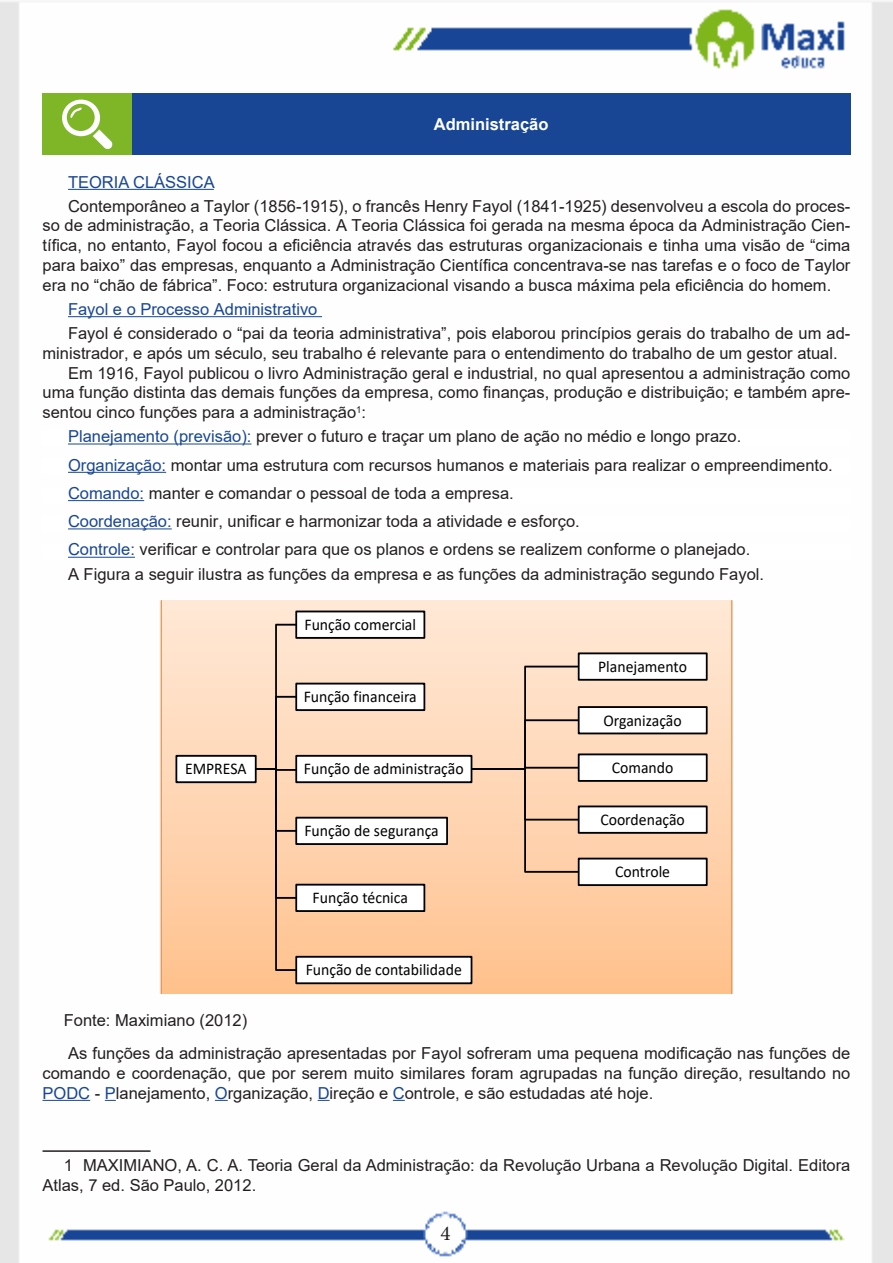
<style>
.page{position:relative;width:893px;height:1263px;background:#fff}
.page>*{position:absolute;margin:0;border:0;box-sizing:border-box;transform-origin:0 0}
.t1{font:21px "Minion Pro";color:#231f20}
.Texto{font:16.5px/19.8px "Arial";color:#231f20;text-align:justify}
.TITULO_DE_ASSUNTO__CORPO{font:16.5px "Arial";color:#184695}
.Titulo_de_Caixa{font:700 16.5px "Arial";color:#fff}
.t2{font:16.35px "Calibri";color:#000;scale:.96 1}
.s1{color:#184695}
</style>
<div class="page">
<img style="left:0;top:1px;width:893px;height:1262px">
<hr style="left:68px;top:189px;width:146px;height:1px;background:#184695">
<hr style="left:68px;top:316px;width:254px;height:1px;background:#184695">
<div style="left:43px;top:430px;width:807px;height:16px;background:#fff"></div>
<hr style="left:68px;top:444px;width:183px;height:1px;background:#184695">
<div style="left:43px;top:458px;width:807px;height:16px;background:#fff"></div>
<hr style="left:68px;top:472px;width:98px;height:1px;background:#184695">
<div style="left:43px;top:487px;width:807px;height:15px;background:#fff"></div>
<hr style="left:68px;top:500px;width:76px;height:1px;background:#184695">
<div style="left:43px;top:515px;width:807px;height:16px;background:#fff"></div>
<hr style="left:68px;top:528px;width:104px;height:1px;background:#184695">
<div style="left:43px;top:543px;width:807px;height:16px;background:#fff"></div>
<hr style="left:68px;top:557px;width:67px;height:1px;background:#184695">
<hr style="left:43px;top:1100px;width:47px;height:1px;background:#184695">
<svg style="left:215px;top:1100px;width:13px;height:1px"></svg>
<svg style="left:318px;top:1100px;width:12px;height:1px"></svg>
<svg style="left:393px;top:1100px;width:12px;height:1px"></svg>
<div style="left:43px;top:94px;width:89px;height:61px;background:#7fb628"></div>
<div style="left:132px;top:94px;width:718px;height:61px;background:#184695"></div>
<svg style="left:62px;top:100px;width:51px;height:49px"></svg>
<svg style="left:161px;top:600px;width:571px;height:394px;background:#fed3b0"></svg>
<div style="left:176px;top:756px;width:80px;height:26px;background:#fff"></div>
<div style="left:175px;top:755px;width:82px;height:28px;border:2px solid #000"></div>
<div style="left:296px;top:611px;width:128px;height:27px;background:#fff"></div>
<div style="left:295px;top:611px;width:130px;height:28px;border:2px solid #000"></div>
<div style="left:296px;top:684px;width:128px;height:26px;background:#fff"></div>
<div style="left:295px;top:683px;width:130px;height:28px;border:2px solid #000"></div>
<div style="left:296px;top:756px;width:175px;height:26px;background:#fff"></div>
<div style="left:295px;top:755px;width:177px;height:28px;border:2px solid #000"></div>
<div style="left:296px;top:818px;width:151px;height:26px;background:#fff"></div>
<div style="left:295px;top:817px;width:153px;height:28px;border:2px solid #000"></div>
<div style="left:296px;top:885px;width:128px;height:26px;background:#fff"></div>
<div style="left:295px;top:884px;width:130px;height:28px;border:2px solid #000"></div>
<div style="left:296px;top:957px;width:175px;height:26px;background:#fff"></div>
<div style="left:295px;top:956px;width:177px;height:28px;border:2px solid #000"></div>
<div style="left:579px;top:858px;width:128px;height:27px;background:#fff"></div>
<div style="left:578px;top:858px;width:130px;height:28px;border:2px solid #000"></div>
<div style="left:579px;top:806px;width:128px;height:27px;background:#fff"></div>
<div style="left:578px;top:805px;width:130px;height:29px;border:2px solid #000"></div>
<div style="left:579px;top:754px;width:128px;height:27px;background:#fff"></div>
<div style="left:578px;top:753px;width:130px;height:29px;border:2px solid #000"></div>
<div style="left:579px;top:707px;width:128px;height:26px;background:#fff"></div>
<div style="left:578px;top:706px;width:130px;height:28px;border:2px solid #000"></div>
<div style="left:579px;top:653px;width:128px;height:27px;background:#fff"></div>
<div style="left:578px;top:652px;width:130px;height:29px;border:2px solid #000"></div>
<svg style="left:254px;top:623px;width:44px;height:349px;background:#eac4a5"></svg>
<svg style="left:470px;top:665px;width:110px;height:209px;background:#ecc9ac"></svg>
<hr style="left:43px;top:1150px;width:108px;height:2px;background:#231f20">
<p class="Titulo_de_Caixa" style="left:434px;top:113px;width:116px">Administração</p>
<p class="TITULO_DE_ASSUNTO__CORPO" style="left:68px;top:170px;width:148px">TEORIA CLÁSSICA</p>
<p class="Texto" style="left:43px;top:196px;width:809px;text-indent:26px">Contemporâneo a Taylor (1856-1915), o francês Henry Fayol (1841-1925) desenvolveu a escola do proces&shy;so de administração, a Teoria Clássica. A Teoria Clássica foi gerada na mesma época da Administração Cien&shy;tífica, no entanto, Fayol focou a eficiência através das estruturas organizacionais e tinha uma visão de “cima para baixo” das empresas, enquanto a Administração Científica concentrava-se nas tarefas e o foco de Taylor era no “chão de fábrica”. Foco: estrutura organizacional visando a busca máxima pela eficiência do homem.</p>
<p class="TITULO_DE_ASSUNTO__CORPO" style="left:68px;top:298px;width:251px">Fayol e o Processo Administrativo</p>
<p class="Texto" style="left:43px;top:323px;width:809px;text-indent:26px">Fayol é considerado o “pai da teoria administrativa”, pois elaborou princípios gerais do trabalho de um ad&shy;ministrador, e após um século, seu trabalho é relevante para o entendimento do trabalho de um gestor atual.</p>
<p class="Texto" style="left:43px;top:363px;width:809px;text-indent:26px">Em 1916, Fayol publicou o livro Administração geral e industrial, no qual apresentou a administração como uma função distinta das demais funções da empresa, como finanças, produção e distribuição; e também apre&shy;sentou cinco funções para a administração<sup>1</sup>:</p>
<p class="Texto" style="left:68px;top:426px;width:675px"><span class="s1">Planejamento (previsão):</span> prever o futuro e traçar um plano de ação no médio e longo prazo.</p>
<p class="Texto" style="left:68px;top:455px;width:766px"><span class="s1">Organização:</span> montar uma estrutura com recursos humanos e materiais para realizar o empreendimento.</p>
<p class="Texto" style="left:68px;top:483px;width:447px"><span class="s1">Comando:</span> manter e comandar o pessoal de toda a empresa.</p>
<p class="Texto" style="left:68px;top:511px;width:513px"><span class="s1">Coordenação:</span> reunir, unificar e harmonizar toda a atividade e esforço.</p>
<p class="Texto" style="left:68px;top:540px;width:684px"><span class="s1">Controle:</span> verificar e controlar para que os planos e ordens se realizem conforme o planejado.</p>
<p class="Texto" style="left:68px;top:564px;width:698px">A Figura a seguir ilustra as funções da empresa e as funções da administração segundo Fayol.</p>
<p class="t2" style="left:185px;top:758px;width:66px">EMPRESA</p>
<p class="t2" style="left:304px;top:613px;width:118px">Função comercial</p>
<p class="t2" style="left:304px;top:685px;width:119px">Função financeira</p>
<p class="t2" style="left:304px;top:758px;width:168px">Função de administração</p>
<p class="t2" style="left:304px;top:819px;width:142px">Função de segurança</p>
<p class="t2" style="left:313px;top:886px;width:101px">Função técnica</p>
<p class="t2" style="left:306px;top:959px;width:164px">Função de contabilidade</p>
<p class="t2" style="left:598px;top:655px;width:94px">Planejamento</p>
<p class="t2" style="left:604px;top:709px;width:83px">Organização</p>
<p class="t2" style="left:612px;top:756px;width:66px">Comando</p>
<p class="t2" style="left:600px;top:808px;width:90px">Coordenação</p>
<p class="t2" style="left:615px;top:860px;width:59px">Controle</p>
<p class="Texto" style="left:64px;top:1011px;width:185px">Fonte: Maximiano (2012)</p>
<p class="Texto" style="left:43px;top:1043px;width:809px;text-indent:26px">As funções da administração apresentadas por Fayol sofreram uma pequena modificação nas funções de comando e coordenação, que por serem muito similares foram agrupadas na função direção, resultando no <span class="s1">PODC</span> - <span class="s1">P</span>lanejamento, <span class="s1">O</span>rganização, <span class="s1">D</span>ireção e <span class="s1">C</span>ontrole, e são estudadas até hoje.</p>
<p class="Texto" style="left:43px;top:1155px;width:809px;text-indent:21px">1 MAXIMIANO, A. C. A. Teoria Geral da Administração: da Revolução Urbana a Revolução Digital. Editora<br>Atlas, 7 ed. São Paulo, 2012.</p>
<p class="t1" style="left:440px;top:1219px;width:12px">4</p>
</div>
